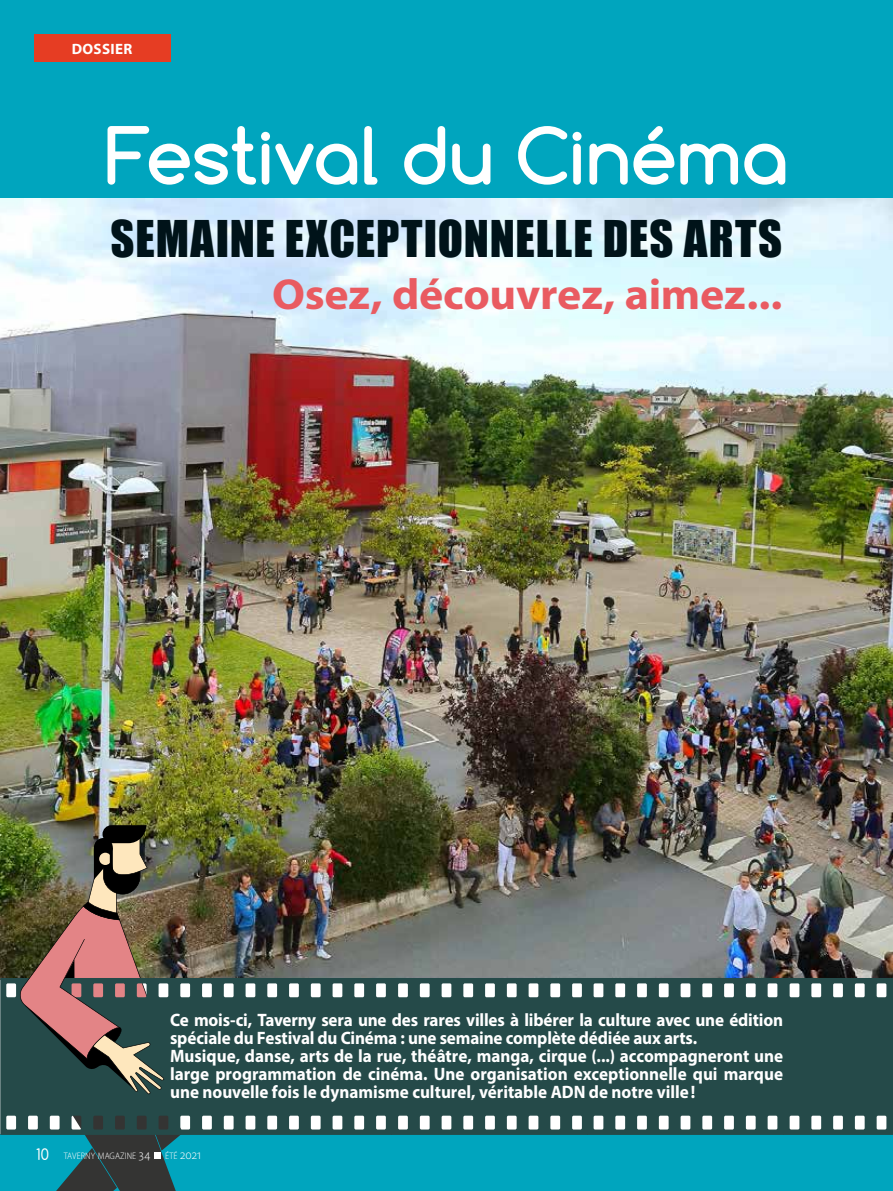
<style>
.page{position:relative;width:893px;height:1191px;background:#fff}
.page>*{position:absolute;margin:0;border:0;box-sizing:border-box;transform-origin:0 0}
.t1{font:700 75px "Comfortaa";letter-spacing:-.015em;color:#fff}
.t2{font:46.5px "Impact";letter-spacing:.02em;color:#001319}
.t3{font:700 43.5px "Myriad Pro";letter-spacing:-.005em;color:#e95b61;scale:1.05 1}
.t4{font:700 18px/18px "Myriad Pro";color:#fff;scale:.95 1}
.t5{font:700 15px "Myriad Pro";letter-spacing:.02em;color:#fff}
.t6{font:300 semi-condensed 9.45px "Myriad Pro";letter-spacing:.005em;color:#fff}
.s1{font-family:"Comfortaa";font-weight:400;font-stretch:normal;font-size:15px}
.s2{font-size:13.5px}
</style>
<div class="page">
<div style="left:0;top:1134px;width:893px;height:57px;background:#00a5be"></div>
<div style="left:0;top:0;width:893px;height:198px;background:#00a5be"></div>
<img style="left:0;top:198px;width:893px;height:780px">
<svg style="left:0;top:978px;width:392px;height:157px;background:#395b5a"></svg>
<img style="left:18px;top:825px;width:184px;height:366px">
<svg style="left:392px;top:978px;width:501px;height:157px;background:#365857"></svg>
<div style="left:154px;top:1152px;width:7px;height:6px;background:#fff"></div>
<div style="left:34px;top:34px;width:136px;height:28px;background:#e63d23"></div>
<p class="t5" style="left:72px;top:39px;width:62px">DOSSIER</p>
<h1 class="t1" style="left:105px;top:108px;width:685px">Festival du Cinéma</h1>
<h2 class="t2" style="left:111px;top:203px;width:673px">SEMAINE EXCEPTIONNELLE DES ARTS</h2>
<h3 class="t3" style="left:272px;top:266px;width:487px">Osez, découvrez, aimez...</h3>
<p class="t4" style="left:170px;top:1010px;width:647px">Ce mois-ci, Taverny sera une des rares villes à libérer la culture avec une édition spéciale du Festival du Cinéma : une semaine complète dédiée aux arts.<br>Musique, danse, arts de la rue, théâtre, manga, cirque (...) accompagneront une large programmation de cinéma. Une organisation exceptionnelle qui marque une nouvelle fois le dynamisme culturel, véritable ADN de notre ville!</p>
<p class="t6" style="left:36px;top:1149px;width:167px"><span class="s1">10</span> TAVERNY MAGAZINE <span class="s2">34</span> ÉTÉ <span class="s2">2021</span></p>
</div>
